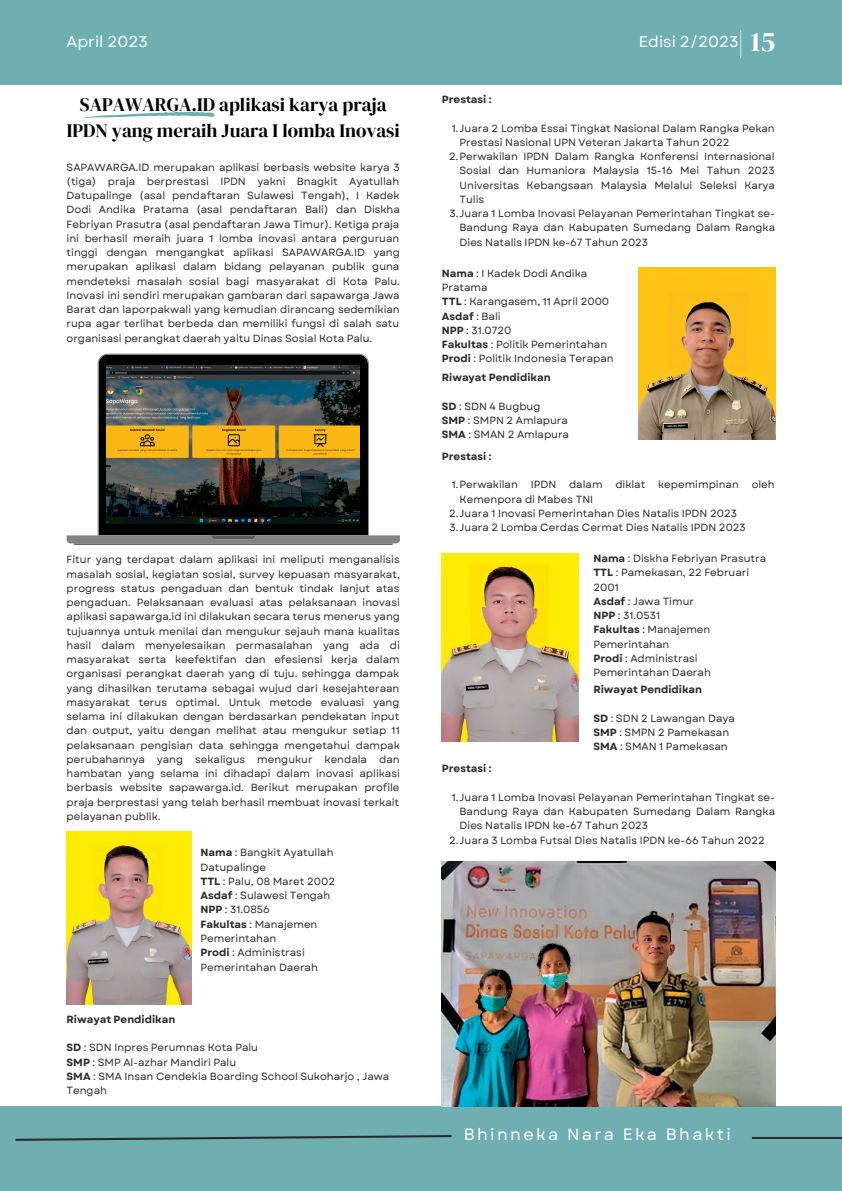
<style>
.page{position:relative;width:842px;height:1191px;background:#fff}
.page>*{position:absolute;margin:0;border:0;box-sizing:border-box;transform-origin:0 0}
.t1{font:27.8px "DM Serif Display";color:#fff}
.t2{font:18.9px/26.2px "DM Serif Display";color:#000;text-align:center}
.t3{font:16.3px "Garet";letter-spacing:.145em;color:#fff}
.t4{font:15.6px "Garet";color:#fff}
.t5{font:10.4px/14.2px "Garet";color:#2a2a2a}
.t6{font:700 10.4px "Garet";color:#2a2a2a}
.s1{font-weight:700}
.s2{font-weight:400}
</style>
<div class="page">
<div style="left:0;top:0;width:842px;height:84px;background:#6fafb1"></div>
<div style="left:0;top:1106px;width:842px;height:84px;background:#6fafb1"></div>
<svg style="left:15px;top:1135px;width:437px;height:6px"></svg>
<hr style="left:752px;top:1136px;width:90px;height:2px;background:#2a2a2a">
<svg style="left:67px;top:353px;width:333px;height:190px"></svg>
<svg style="left:73px;top:535px;width:320px;height:10px;background:#818181"></svg>
<img style="left:107px;top:365px;width:253px;height:158px">
<img style="left:67px;top:831px;width:125px;height:173px">
<svg style="left:84px;top:111px;width:130px;height:7px"></svg>
<img style="left:442px;top:553px;width:136px;height:188px">
<img style="left:442px;top:861px;width:333px;height:245px">
<img style="left:639px;top:267px;width:136px;height:173px">
<p class="t4" style="left:67px;top:30px;width:83px">April 2023</p>
<p class="t4" style="left:639px;top:30px;width:101px">Edisi 2/2023</p>
<p class="t1" style="left:737px;top:22px;width:40px">|15</p>
<p class="t2" style="left:67px;top:91px;width:335px">SAPAWARGA.ID aplikasi karya praja<br>IPDN yang meraih Juara I lomba Inovasi</p>
<p class="t5" style="left:67px;top:160px;width:335px;text-align:justify">SAPAWARGA.ID merupakan aplikasi berbasis website karya 3 (tiga) praja berprestasi IPDN yakni Bnagkit Ayatullah Datupalinge (asal pendaftaran Sulawesi Tengah), I Kadek Dodi Andika Pratama (asal pendaftaran Bali) dan Diskha Febriyan Prasutra (asal pendaftaran Jawa Timur). Ketiga praja ini berhasil meraih juara 1 lomba inovasi antara perguruan tinggi dengan mengangkat aplikasi SAPAWARGA.ID yang merupakan aplikasi dalam bidang pelayanan publik guna mendeteksi masalah sosial bagi masyarakat di Kota Palu.<br>Inovasi ini sendiri merupakan gambaran dari sapawarga Jawa Barat dan laporpakwali yang kemudian dirancang sedemikian rupa agar terlihat berbeda dan memiliki fungsi di salah satu organisasi perangkat daerah yaitu Dinas Sosial Kota Palu.</p>
<p class="t5" style="left:67px;top:552px;width:335px;text-align:justify">Fitur yang terdapat dalam aplikasi ini meliputi menganalisis masalah sosial, kegiatan sosial, survey kepuasan masyarakat, progress status pengaduan dan bentuk tindak lanjut atas pengaduan. Pelaksanaan evaluasi atas pelaksanaan inovasi aplikasi sapawarga.id ini dilakukan secara terus menerus yang tujuannya untuk menilai dan mengukur sejauh mana kualitas hasil dalam menyelesaikan permasalahan yang ada di masyarakat serta keefektifan dan efesiensi kerja dalam organisasi perangkat daerah yang di tuju. sehingga dampak yang dihasilkan terutama sebagai wujud dari kesejahteraan masyarakat terus optimal. Untuk metode evaluasi yang selama ini dilakukan dengan berdasarkan pendekatan input dan output, yaitu dengan melihat atau mengukur setiap 11 pelaksanaan pengisian data sehingga mengetahui dampak perubahannya yang sekaligus mengukur kendala dan hambatan yang selama ini dihadapi dalam inovasi aplikasi berbasis website sapawarga.id. Berikut merupakan profile praja berprestasi yang telah berhasil membuat inovasi terkait pelayanan publik.</p>
<p class="t5" style="left:200px;top:845px;width:135px"><span class="s1">Nama</span> : Bangkit Ayatullah<br>Datupalinge</p>
<p class="t5" style="left:200px;top:874px;width:136px"><span class="s1">TTL</span> : Palu, 08 Maret 2002</p>
<p class="t5" style="left:200px;top:888px;width:131px"><span class="s1">Asdaf</span> : Sulawesi Tengah</p>
<p class="t5" style="left:200px;top:902px;width:71px"><span class="s1">NPP</span> : 31.0856</p>
<p class="t5" style="left:200px;top:916px;width:118px"><span class="s1">Fakultas</span> : Manajemen<br>Pemerintahan</p>
<p class="t5" style="left:200px;top:945px;width:119px"><span class="s1">Prodi</span> : Administrasi<br>Pemerintahan Daerah</p>
<p class="t6" style="left:67px;top:1011px;width:110px">Riwayat Pendidikan</p>
<p class="t5" style="left:67px;top:1040px;width:193px"><span class="s1">SD</span> : SDN Inpres Perumnas Kota Palu</p>
<p class="t5" style="left:67px;top:1054px;width:171px"><span class="s1">SMP</span> : SMP Al-azhar Mandiri Palu</p>
<p class="t5" style="left:67px;top:1068px;width:324px"><span class="s1">SMA</span> : SMA Insan Cendekia Boarding School Sukoharjo , Jawa<br>Tengah</p>
<p class="t6" style="left:442px;top:92px;width:51px">Prestasi :</p>
<p class="t5" style="left:460px;top:121px;width:317px;text-indent:-8px">1.Juara 2 Lomba Essai Tingkat Nasional Dalam Rangka Pekan<br>Prestasi Nasional UPN Veteran Jakarta Tahun 2022</p>
<p class="t5" style="left:460px;top:149px;width:317px;text-align:justify;text-indent:-10px">2.Perwakilan IPDN Dalam Rangka Konferensi Internasional Sosial dan Humaniora Malaysia 15-16 Mei Tahun 2023<br>Universitas Kebangsaan Malaysia Melalui Seleksi Karya Tulis</p>
<p class="t5" style="left:460px;top:206px;width:317px;text-align:justify;text-indent:-10px">3.Juara 1 Lomba Inovasi Pelayanan Pemerintahan Tingkat se-Bandung Raya dan Kabupaten Sumedang Dalam Rangka Dies Natalis IPDN ke-67 Tahun 2023</p>
<p class="t5" style="left:442px;top:266px;width:147px"><span class="s1">Nama</span> : I Kadek Dodi Andika<br>Pratama</p>
<p class="t5" style="left:442px;top:294px;width:169px"><span class="s1">TTL</span> : Karangasem, 11 April 2000</p>
<p class="t6" style="left:442px;top:308px;width:60px">Asdaf <span class="s2">: Bali</span></p>
<p class="t5" style="left:442px;top:323px;width:71px"><span class="s1">NPP</span> : 31.0720</p>
<p class="t5" style="left:442px;top:337px;width:167px"><span class="s1">Fakultas</span> : Politik Pemerintahan</p>
<p class="t5" style="left:442px;top:351px;width:173px"><span class="s1">Prodi</span> : Politik Indonesia Terapan</p>
<p class="t6" style="left:442px;top:370px;width:110px">Riwayat Pendidikan</p>
<p class="t5" style="left:442px;top:399px;width:100px"><span class="s1">SD</span> : SDN 4 Bugbug</p>
<p class="t5" style="left:442px;top:413px;width:128px"><span class="s1">SMP</span> : SMPN 2 Amlapura</p>
<p class="t5" style="left:442px;top:427px;width:129px"><span class="s1">SMA</span> : SMAN 2 Amlapura</p>
<p class="t6" style="left:442px;top:449px;width:51px">Prestasi :</p>
<p class="t5" style="left:460px;top:477px;width:317px;text-indent:-8px">1.Perwakilan IPDN dalam diklat kepemimpinan oleh<br>Kemenpora di Mabes TNI</p>
<p class="t5" style="left:449px;top:506px;width:289px">2.Juara 1 Inovasi Pemerintahan Dies Natalis IPDN 2023</p>
<p class="t5" style="left:450px;top:520px;width:298px">3.Juara 2 Lomba Cerdas Cermat Dies Natalis IPDN 2023</p>
<p class="t6" style="left:442px;top:761px;width:51px">Prestasi :</p>
<p class="t5" style="left:593px;top:551px;width:174px"><span class="s1">Nama</span> : Diskha Febriyan Prasutra</p>
<p class="t5" style="left:593px;top:565px;width:157px"><span class="s1">TTL</span> : Pamekasan, 22 Februari<br>2001</p>
<p class="t5" style="left:593px;top:594px;width:102px"><span class="s1">Asdaf</span> : Jawa Timur</p>
<p class="t5" style="left:593px;top:608px;width:68px"><span class="s1">NPP</span> : 31.0531</p>
<p class="t5" style="left:593px;top:622px;width:118px"><span class="s1">Fakultas</span> : Manajemen<br>Pemerintahan</p>
<p class="t5" style="left:593px;top:651px;width:119px"><span class="s1">Prodi</span> : Administrasi<br>Pemerintahan Daerah</p>
<p class="t6" style="left:593px;top:682px;width:110px">Riwayat Pendidikan</p>
<p class="t5" style="left:593px;top:711px;width:143px"><span class="s1">SD</span> : SDN 2 Lawangan Daya</p>
<p class="t5" style="left:593px;top:725px;width:137px"><span class="s1">SMP</span> : SMPN 2 Pamekasan</p>
<p class="t5" style="left:593px;top:739px;width:136px"><span class="s1">SMA</span> : SMAN 1 Pamekasan</p>
<p class="t5" style="left:460px;top:790px;width:317px;text-align:justify;text-indent:-8px">1.Juara 1 Lomba Inovasi Pelayanan Pemerintahan Tingkat se-Bandung Raya dan Kabupaten Sumedang Dalam Rangka Dies Natalis IPDN ke-67 Tahun 2023</p>
<p class="t5" style="left:449px;top:832px;width:317px">2.Juara 3 Lomba Futsal Dies Natalis IPDN ke-66 Tahun 2022</p>
<p class="t3" style="left:464px;top:1122px;width:269px">Bhinneka Nara Eka Bhakti</p>
</div>
